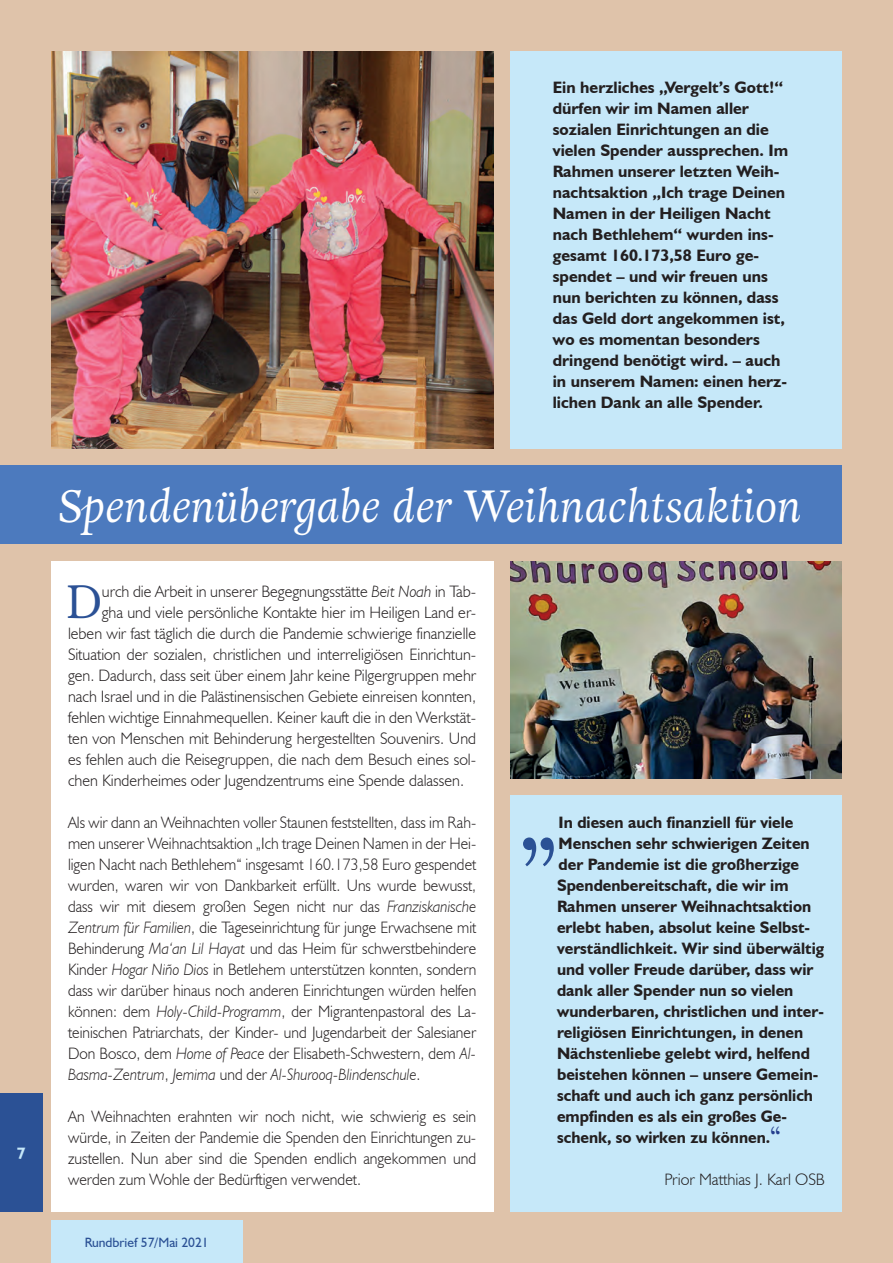
<style>
.page{position:relative;width:893px;height:1263px;background:#dfc3aa}
.page>*{position:absolute;margin:0;border:0;box-sizing:border-box;transform-origin:0 0}
.t1{font:700 76.5px "Adriane Text";color:#2b5195}
.t2{font:46.5px "Adriane Text";color:#2b5195}
.t3{font:italic 45px "Adriane Text";color:#fff}
.t4{font:700 16.5px/21px "Humanist 521 BT";color:#231f20}
.t5{font:300 16.5px/21px "Humanist 521 BT";color:#231f20;text-align:justify;scale:.95 1}
.t6{font:300 16.5px "Humanist 521 BT";color:#231f20}
.t7{font:300 16.5px/21px "Humanist 521 BT";color:#231f20;text-align:justify;scale:.96 1}
.t8{font:700 16.5px "Humanist 521 BT";color:#c6e8f9}
.t9{font:13.5px "Humanist 521 BT";color:#2b5195}
.s1{font-style:italic}
.s2{font-family:"Adriane Text";font-size:21px;color:#253f8e}
</style>
<div class="page">
<img style="left:51px;top:51px;width:442px;height:398px">
<img style="left:510px;top:561px;width:332px;height:217px">
<div style="left:51px;top:561px;width:442px;height:651px;background:#fff"></div>
<div style="left:0;top:466px;width:842px;height:78px;background:#4c7abe"></div>
<div style="left:510px;top:51px;width:332px;height:398px;background:#c6e8f9"></div>
<div style="left:510px;top:795px;width:332px;height:417px;background:#c6e8f9"></div>
<div style="left:51px;top:1220px;width:191px;height:43px;background:#c6e8f9"></div>
<div style="left:0;top:1093px;width:43px;height:119px;background:#2b5195"></div>
<p class="t8" style="left:17px;top:1143px;width:10px">7</p>
<p class="t4" style="left:553px;top:77px;width:237px">Ein herzliches „Vergelt’s Gott!“ dürfen wir im Namen aller sozialen Einrichtungen an die vielen Spender aussprechen. Im<br>Rahmen unserer letzten Weih&shy;nachtsaktion „Ich trage Deinen<br>Namen in der Heiligen Nacht nach Bethlehem“ wurden ins&shy;gesamt 160.173,58 Euro ge&shy;spendet – und wir freuen uns nun berichten zu können, dass das Geld dort angekommen ist, wo es momentan besonders dringend benötigt wird. – auch in unserem Namen: einen herz&shy;lichen Dank an alle Spender.</p>
<h3 class="t3" style="left:60px;top:474px;width:747px">Spendenübergabe der Weihnachtsaktion</h3>
<h2 class="t2" style="left:66px;top:570px;width:38px">D</h2>
<p class="t6" style="left:102px;top:581px;width:376px">urch die Arbeit in unserer Begegnungsstätte <span class="s1">Beit Noah</span> in Tab-</p>
<p class="t6" style="left:102px;top:602px;width:376px">gha und viele persönliche Kontakte hier im Heiligen Land er-</p>
<p class="t6" style="left:68px;top:623px;width:410px">leben wir fast täglich die durch die Pandemie schwierige finanzielle</p>
<p class="t6" style="left:68px;top:644px;width:410px">Situation der sozialen, christlichen und interreligiösen Einrichtun-</p>
<p class="t6" style="left:68px;top:665px;width:410px">gen. Dadurch, dass seit über einem Jahr keine Pilgergruppen mehr</p>
<p class="t6" style="left:68px;top:686px;width:410px">nach Israel und in die Palästinensischen Gebiete einreisen konnten,</p>
<p class="t6" style="left:68px;top:707px;width:410px">fehlen wichtige Einnahmequellen. Keiner kauft die in den Werkstät-</p>
<p class="t6" style="left:68px;top:728px;width:410px">ten von Menschen mit Behinderung hergestellten Souvenirs. Und</p>
<p class="t6" style="left:68px;top:749px;width:410px">es fehlen auch die Reisegruppen, die nach dem Besuch eines sol-</p>
<p class="t6" style="left:68px;top:770px;width:398px">chen Kinderheimes oder Jugendzentrums eine Spende dalassen.</p>
<p class="t5" style="left:68px;top:812px;width:431px">Als wir dann an Weihnachten voller Staunen feststellten, dass im Rah&shy;men unserer Weihnachtsaktion „Ich trage Deinen Namen in der Hei&shy;ligen Nacht nach Bethlehem“ insgesamt 160.173,58 Euro gespendet wurden, waren wir von Dankbarkeit erfüllt. Uns wurde bewusst, dass wir mit diesem großen Segen nicht nur das <span class="s1">Franziskanische Zentrum für Familien</span>, die Tageseinrichtung für junge Erwachsene mit Behinderung <span class="s1">Ma‘an Lil Hayat</span> und das Heim für schwerstbehindere Kinder <span class="s1">Hogar Niño Dios</span> in Betlehem unterstützen konnten, sondern dass wir darüber hinaus noch anderen Einrichtungen würden helfen können: dem <span class="s1">Holy-Child-Programm</span>, der Migrantenpastoral des La&shy;teinischen Patriarchats, der Kinder- und Jugendarbeit der Salesianer Don Bosco, dem <span class="s1">Home of Peace</span> der Elisabeth-Schwestern, dem <span class="s1">Al-Basma-Zentrum</span>, <span class="s1">Jemima</span> und der <span class="s1">Al-Shurooq-Blindenschule</span>.</p>
<p class="t7" style="left:68px;top:1106px;width:427px">An Weihnachten erahnten wir noch nicht, wie schwierig es sein würde, in Zeiten der Pandemie die Spenden den Einrichtungen zu&shy;zustellen. Nun aber sind die Spenden endlich angekommen und werden zum Wohle der Bedürftigen verwendet.</p>
<p class="t9" style="left:85px;top:1234px;width:126px">Rundbrief 57/Mai 2021</p>
<p class="t4" style="left:557px;top:812px;width:269px">In diesen auch finanziell für viele Menschen sehr schwierigen Zeiten der Pandemie ist die großherzige Spendenbereitschaft, die wir im Rahmen unserer Weihnachtsaktion erlebt haben, absolut keine Selbst&shy;verständlichkeit. Wir sind überwältig und voller Freude darüber, dass wir dank aller Spender nun so vielen wunderbaren, christlichen und inter&shy;religiösen Einrichtungen, in denen Nächstenliebe gelebt wird, helfend beistehen können – unsere Gemein&shy;schaft und auch ich ganz persönlich empfinden es als ein großes Ge&shy;schenk, so wirken zu können.<span class="s2">“</span></p>
<p class="t6" style="left:665px;top:1169px;width:162px">Prior Matthias J. Karl OSB</p>
<h1 class="t1" style="left:518px;top:771px;width:42px">„</h1>
</div>
